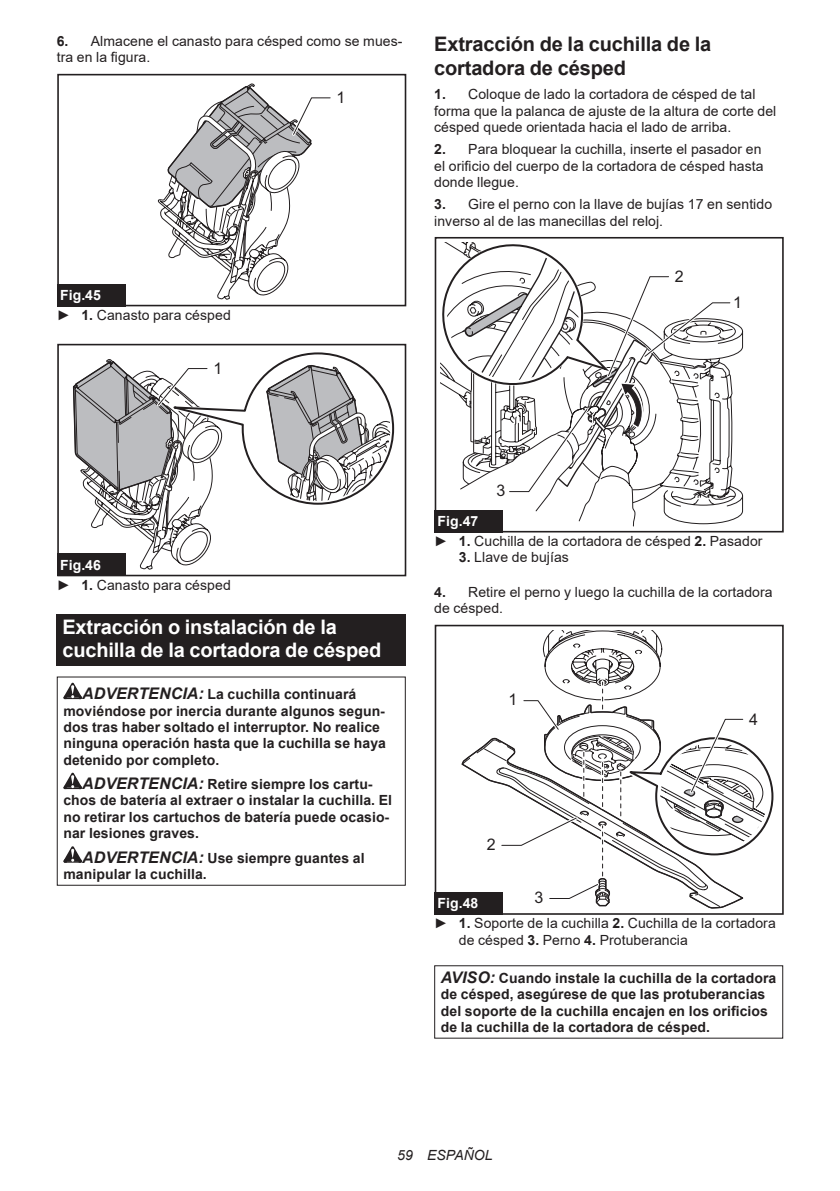
<style>
.page{position:relative;width:840px;height:1191px;background:#fff}
.page>*{position:absolute;margin:0;border:0;box-sizing:border-box;transform-origin:0 0}
.t1{font:700 20px/23.4px "Arial";letter-spacing:-.01em;color:#fff}
.t2{font:700 20px/23.4px "Arial";letter-spacing:-.01em;color:#231f20}
.t3{font:16px "Arial";color:#231f20}
.t4{font:14px/16.4px "Arial";letter-spacing:.005em;color:#231f20}
.t5{font:700 14px/16.4px "Arial";letter-spacing:.005em;color:#231f20}
.t6{font:italic 14px "Arial";letter-spacing:.005em;color:#231f20}
.s1{font-weight:700}
.s2{font-weight:700;color:#fff}
.s3{font-style:italic;font-size:16px}
</style>
<div class="page">
<div style="left:57px;top:74px;width:349px;height:232px;border:2px solid #231f20"></div>
<svg style="left:157px;top:83px;width:176px;height:223px"></svg>
<div style="left:57px;top:284px;width:68px;height:22px;background:#231f20"></div>
<div style="left:57px;top:344px;width:349px;height:232px;border:2px solid #231f20"></div>
<svg style="left:72px;top:352px;width:324px;height:224px"></svg>
<div style="left:57px;top:553px;width:68px;height:23px;background:#231f20"></div>
<div style="left:57px;top:613px;width:348px;height:52px;background:#231f20"></div>
<svg style="left:63px;top:682px;width:19px;height:17px"></svg>
<svg style="left:63px;top:772px;width:19px;height:17px"></svg>
<svg style="left:63px;top:846px;width:19px;height:16px"></svg>
<svg style="left:434px;top:237px;width:298px;height:290px"></svg>
<div style="left:434px;top:510px;width:68px;height:22px;background:#231f20"></div>
<div style="left:434px;top:625px;width:349px;height:289px;border:2px solid #231f20"></div>
<svg style="left:461px;top:630px;width:313px;height:279px"></svg>
<div style="left:434px;top:892px;width:68px;height:22px;background:#231f20"></div>
<div style="left:434px;top:965px;width:348px;height:73px;border:1px solid #231f20"></div>
<p class="t4" style="left:57px;top:33px;width:347px"><span class="s1">6.</span> Almacene el canasto para césped como se mues&shy;tra en la figura.</p>
<p class="t3" style="left:336px;top:87px;width:10px">1</p>
<p class="t4" style="left:57px;top:284px;width:175px;line-height:20.2px"><span class="s2">Fig.45<br></span>► <span class="s1">1.</span> Canasto para césped</p>
<p class="t3" style="left:213px;top:357px;width:10px">1</p>
<h1 class="t2" style="left:434px;top:33px;width:278px">Extracción de la cuchilla de la cortadora de césped</h1>
<p class="t4" style="left:434px;top:86px;width:343px"><span class="s1">1.</span> Coloque de lado la cortadora de césped de tal forma que la palanca de ajuste de la altura de corte del césped quede orientada hacia el lado de arriba.</p>
<p class="t4" style="left:434px;top:141px;width:331px"><span class="s1">2.</span> Para bloquear la cuchilla, inserte el pasador en el orificio del cuerpo de la cortadora de césped hasta donde llegue.</p>
<p class="t4" style="left:434px;top:196px;width:339px"><span class="s1">3.</span> Gire el perno con la llave de bujías 17 en sentido inverso al de las manecillas del reloj.</p>
<p class="t3" style="left:674px;top:265px;width:10px">2</p>
<p class="t3" style="left:732px;top:292px;width:10px">1</p>
<p class="t4" style="left:57px;top:554px;width:175px;line-height:20.2px"><span class="s2">Fig.46<br></span>► <span class="s1">1.</span> Canasto para césped</p>
<h1 class="t1" style="left:62px;top:615px;width:320px">Extracción o instalación de la cuchilla de la cortadora de césped</h1>
<p class="t5" style="left:63px;top:686px;width:324px;text-indent:19px"><span class="s3">ADVERTENCIA:</span> La cuchilla continuará moviéndose por inercia durante algunos segun&shy;dos tras haber soltado el interruptor. No realice ninguna operación hasta que la cuchilla se haya detenido por completo.</p>
<p class="t5" style="left:63px;top:776px;width:330px;text-indent:19px"><span class="s3">ADVERTENCIA:</span> Retire siempre los cartu&shy;chos de batería al extraer o instalar la cuchilla. El no retirar los cartuchos de batería puede ocasio&shy;nar lesiones graves.</p>
<p class="t5" style="left:63px;top:849px;width:302px;text-indent:19px"><span class="s3">ADVERTENCIA:</span> Use siempre guantes al manipular la cuchilla.</p>
<p class="t3" style="left:496px;top:479px;width:10px">3</p>
<p class="t4" style="left:434px;top:510px;width:329px;line-height:20.2px"><span class="s2">Fig.47<br></span>► <span class="s1">1.</span> Cuchilla de la cortadora de césped <span class="s1">2.</span> Pasador</p>
<p class="t4" style="left:458px;top:549px;width:111px"><span class="s1">3.</span> Llave de bujías</p>
<p class="t4" style="left:434px;top:584px;width:340px"><span class="s1">4.</span> Retire el perno y luego la cuchilla de la cortadora de césped.</p>
<p class="t3" style="left:508px;top:689px;width:10px">1</p>
<p class="t3" style="left:486px;top:833px;width:10px">2</p>
<p class="t3" style="left:748px;top:708px;width:10px">4</p>
<p class="t3" style="left:534px;top:886px;width:10px">3</p>
<p class="t4" style="left:434px;top:893px;width:343px;line-height:20.2px"><span class="s2">Fig.48<br></span>► <span class="s1">1.</span> Soporte de la cuchilla <span class="s1">2.</span> Cuchilla de la cortadora</p>
<p class="t4" style="left:458px;top:931px;width:230px">de césped <span class="s1">3.</span> Perno <span class="s1">4.</span> Protuberancia</p>
<p class="t5" style="left:440px;top:970px;width:337px"><span class="s3">AVISO:</span> Cuando instale la cuchilla de la cortadora de césped, asegúrese de que las protuberancias del soporte de la cuchilla encajen en los orificios de la cuchilla de la cortadora de césped.</p>
<p class="t6" style="left:397px;top:1146px;width:97px">59 ESPAÑOL</p>
</div>
